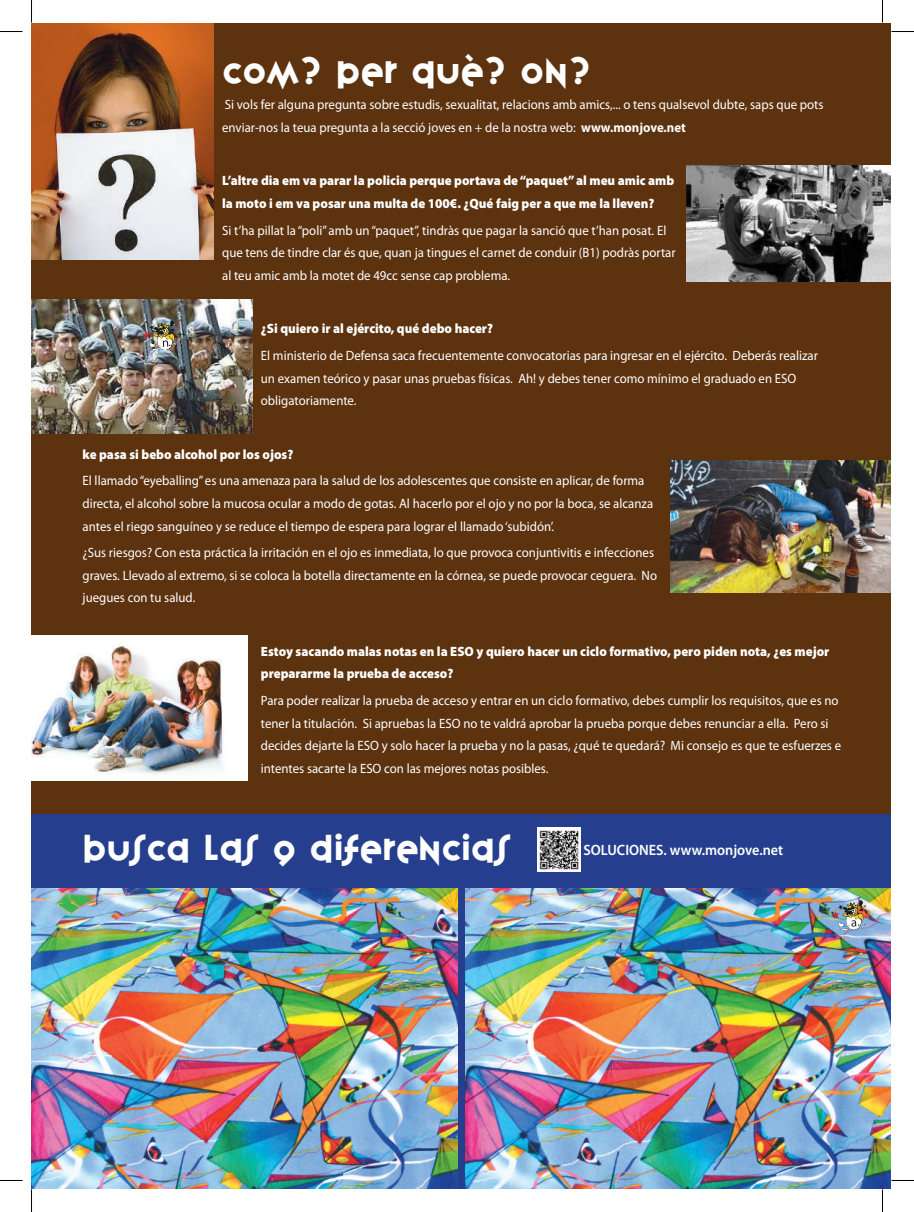
<style>
.page{position:relative;width:914px;height:1212px;background:#fff}
.page>*{position:absolute;margin:0;border:0;box-sizing:border-box;transform-origin:0 0}
.t1{font:32.55px "Variex";color:#fff}
.t2{font:31.8px "Variex";color:#fff}
.t3{font:600 15px "Myriad Pro";color:#fff;scale:.95 1}
.t4{font:13.5px/22.5px "Myriad Pro";color:#fff;scale:.95 1}
.t5{font:900 13.5px/22.5px "Myriad Pro";color:#fff;scale:.95 1}
.s1{font-weight:700}
</style>
<div class="page">
<div style="left:32px;top:812px;width:858px;height:376px;background:#253f8e"></div>
<div style="left:32px;top:23px;width:858px;height:789px;background:#5c320f"></div>
<img style="left:32px;top:23px;width:182px;height:236px">
<img style="left:32px;top:635px;width:215px;height:144px">
<img style="left:32px;top:299px;width:220px;height:134px">
<img style="left:670px;top:460px;width:220px;height:132px">
<img style="left:686px;top:165px;width:204px;height:116px">
<img style="left:32px;top:888px;width:425px;height:300px">
<img style="left:465px;top:888px;width:425px;height:300px">
<svg style="left:537px;top:827px;width:43px;height:44px"></svg>
<img style="left:539px;top:830px;width:39px;height:38px">
<svg style="left:142px;top:321px;width:36px;height:30px"></svg>
<svg style="left:831px;top:900px;width:35px;height:30px"></svg>
<svg style="left:0;top:31px;width:22px;height:1px"></svg>
<svg style="left:891px;top:31px;width:22px;height:1px"></svg>
<svg style="left:31px;top:0;width:1px;height:22px"></svg>
<svg style="left:31px;top:1189px;width:1px;height:22px"></svg>
<svg style="left:882px;top:0;width:1px;height:22px"></svg>
<svg style="left:882px;top:1189px;width:1px;height:22px"></svg>
<h1 class="t1" style="left:222px;top:47px;width:370px">Com? per què? On?</h1>
<p class="t4" style="left:222px;top:93px;width:634px">Si vols fer alguna pregunta sobre estudis, sexualitat, relacions amb amics,... o tens qualsevol dubte, saps que pots enviar-nos la teua pregunta a la secció joves en + de la nostra web: <span class="s1">www.monjove.net</span></p>
<p class="t5" style="left:222px;top:169px;width:477px">L’altre dia em va parar la policia perque portava de “paquet” al meu amic amb la moto i em va posar una multa de 100€. ¿Qué faig per a que me la lleven?</p>
<p class="t4" style="left:222px;top:219px;width:479px">Si t’ha pillat la “poli” amb un “paquet”, tindràs que pagar la sanció que t’han posat. El que tens de tindre clar és que, quan ja tingues el carnet de conduir (B1) podràs portar al teu amic amb la motet de 49cc sense cap problema.</p>
<p class="t5" style="left:261px;top:317px;width:246px">¿Si quiero ir al ejército, qué debo hacer?</p>
<p class="t4" style="left:261px;top:344px;width:587px">El ministerio de Defensa saca frecuentemente convocatorias para ingresar en el ejército. Deberás realizar un examen teórico y pasar unas pruebas físicas. Ah! y debes tener como mínimo el graduado en ESO obligatoriamente.</p>
<p class="t5" style="left:83px;top:442px;width:223px">ke pasa si bebo alcohol por los ojos?</p>
<p class="t4" style="left:83px;top:469px;width:602px">El llamado “eyeballing” es una amenaza para la salud de los adolescentes que consiste en aplicar, de forma directa, el alcohol sobre la mucosa ocular a modo de gotas. Al hacerlo por el ojo y no por la boca, se alcanza antes el riego sanguíneo y se reduce el tiempo de espera para lograr el llamado ‘subidón’.</p>
<p class="t4" style="left:83px;top:541px;width:606px">¿Sus riesgos? Con esta práctica la irritación en el ojo es inmediata, lo que provoca conjuntivitis e infecciones graves. Llevado al extremo, si se coloca la botella directamente en la córnea, se puede provocar ceguera. No juegues con tu salud.</p>
<p class="t5" style="left:261px;top:639px;width:600px">Estoy sacando malas notas en la ESO y quiero hacer un ciclo formativo, pero piden nota, ¿es mejor prepararme la prueba de acceso?</p>
<p class="t4" style="left:261px;top:689px;width:612px">Para poder realizar la prueba de acceso y entrar en un ciclo formativo, debes cumplir los requisitos, que es no tener la titulación. Si apruebas la ESO no te valdrá aprobar la prueba porque debes renunciar a ella. Pero si decides dejarte la ESO y solo hacer la prueba y no la pasas, ¿qué te quedará? Mi consejo es que te esfuerzes e intentes sacarte la ESO con las mejores notas posibles.</p>
<h2 class="t2" style="left:83px;top:825px;width:430px">busca las 9 diferencias</h2>
<p class="t3" style="left:583px;top:840px;width:212px">SOLUCIONES. www.monjove.net</p>
</div>
